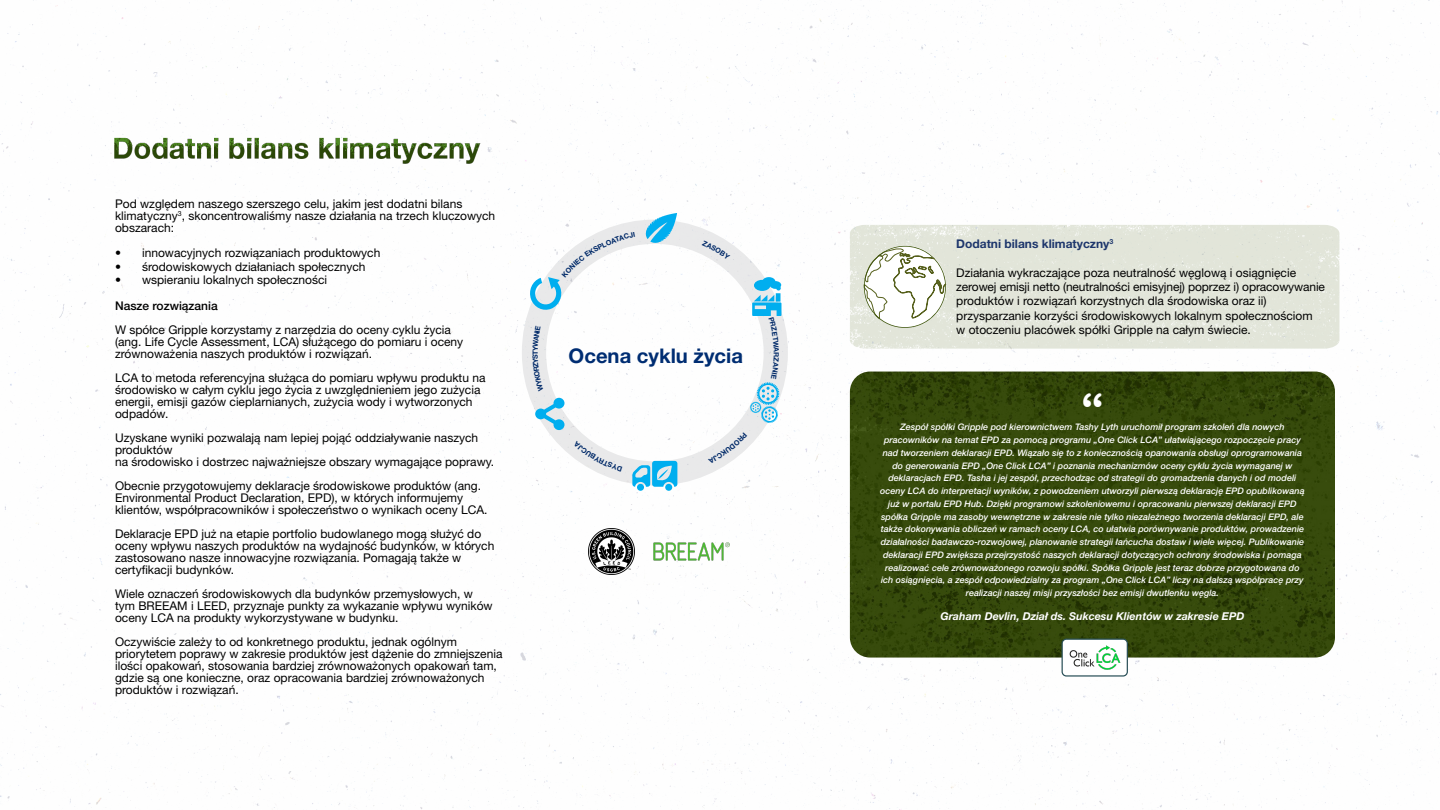
<style>
.page{position:relative;width:1440px;height:810px;background:#fff}
.page>*{position:absolute;margin:0;border:0;box-sizing:border-box;transform-origin:0 0}
.t1{font:48.6px "Arial Rounded MT Bold";color:#fff}
.t2{font:700 20.25px "Helvetica Neue LT Pro";color:#002d72}
.t3{font:12px/12px "Helvetica Neue LT Pro";color:#000}
.t4{font:700 12px "Helvetica Neue LT Pro";color:#1d366c}
.t5{font:500 12px "Helvetica Neue LT Pro";color:#000}
.t6{font:italic 700 10.8px "Helvetica Neue LT Pro";color:#fff}
.t7{font:italic 500 9px/12.8px "Helvetica Neue LT Pro";color:#fff;text-align:center}
.t8{font:700 7.12px "Helvetica Neue LT Pro";color:#002d72}
</style>
<div class="page">
<img style="left:0;top:0;width:1440px;height:810px">
<img style="left:588px;top:528px;width:47px;height:46px">
<img style="left:653px;top:542px;width:76px;height:18px">
<div style="left:850px;top:225px;width:490px;height:124px;background:#e2e5d9"></div>
<svg style="left:863px;top:245px;width:83px;height:83px"></svg>
<div style="left:522px;top:220px;width:266px;height:266px;border:24px solid #939598;border-radius:50%"></div>
<svg style="left:632px;top:461px;width:45px;height:30px"></svg>
<svg style="left:535px;top:398px;width:30px;height:32px"></svg>
<svg style="left:646px;top:213px;width:31px;height:30px"></svg>
<img style="left:850px;top:372px;width:485px;height:286px">
<div style="left:1062px;top:639px;width:65px;height:37px;background:#fff;border-radius:4px"></div>
<div style="left:1062px;top:639px;width:66px;height:38px;border:1px solid #294f57;border-radius:4px"></div>
<img style="left:1069px;top:645px;width:51px;height:25px">
<img style="left:111px;top:125px;width:369px;height:46px">
<svg style="left:528px;top:232px;width:107px;height:80px"></svg>
<svg style="left:702px;top:240px;width:28px;height:19px"></svg>
<svg style="left:750px;top:277px;width:31px;height:146px"></svg>
<svg style="left:708px;top:432px;width:39px;height:32px"></svg>
<svg style="left:573px;top:441px;width:49px;height:30px"></svg>
<svg style="left:533px;top:326px;width:11px;height:65px"></svg>
<p class="t3" style="left:115px;top:197px;width:382px">Pod względem naszego szerszego celu, jakim jest dodatni bilans klimatyczny<sup>3</sup>, skoncentrowaliśmy nasze działania na trzech kluczowych obszarach:</p>
<p class="t3" style="left:115px;top:247px;width:267px">• innowacyjnych rozwiązaniach produktowych</p>
<p class="t3" style="left:115px;top:260px;width:252px">• środowiskowych działaniach społecznych</p>
<p class="t3" style="left:115px;top:274px;width:214px">• wspieraniu lokalnych społeczności</p>
<p class="t5" style="left:115px;top:298px;width:104px">Nasze rozwiązania</p>
<p class="t3" style="left:115px;top:323px;width:350px">W spółce Gripple korzystamy z narzędzia do oceny cyklu życia (ang. Life Cycle Assessment, LCA) służącego do pomiaru i oceny zrównoważenia naszych produktów i rozwiązań.</p>
<p class="t3" style="left:115px;top:371px;width:372px">LCA to metoda referencyjna służąca do pomiaru wpływu produktu na środowisko w całym cyklu jego życia z uwzględnieniem jego zużycia energii, emisji gazów cieplarnianych, zużycia wody i wytworzonych odpadów.</p>
<p class="t3" style="left:115px;top:431px;width:381px">Uzyskane wyniki pozwalają nam lepiej pojąć oddziaływanie naszych produktów<br>na środowisko i dostrzec najważniejsze obszary wymagające poprawy.</p>
<p class="t3" style="left:115px;top:479px;width:374px">Obecnie przygotowujemy deklaracje środowiskowe produktów (ang.<br>Environmental Product Declaration, EPD), w których informujemy klientów, współpracowników i społeczeństwo o wynikach oceny LCA.</p>
<p class="t3" style="left:115px;top:527px;width:381px">Deklaracje EPD już na etapie portfolio budowlanego mogą służyć do oceny wpływu naszych produktów na wydajność budynków, w których zastosowano nasze innowacyjne rozwiązania. Pomagają także w certyfikacji budynków.</p>
<p class="t3" style="left:115px;top:587px;width:379px">Wiele oznaczeń środowiskowych dla budynków przemysłowych, w tym BREEAM i LEED, przyznaje punkty za wykazanie wpływu wyników oceny LCA na produkty wykorzystywane w budynku.</p>
<p class="t3" style="left:115px;top:635px;width:389px">Oczywiście zależy to od konkretnego produktu, jednak ogólnym priorytetem poprawy w zakresie produktów jest dążenie do zmniejszenia ilości opakowań, stosowania bardziej zrównoważonych opakowań tam, gdzie są one konieczne, oraz opracowania bardziej zrównoważonych produktów i rozwiązań.</p>
<p class="t8" style="left:531px;top:355px;width:6px;rotate:-90deg">T</p>
<p class="t2" style="left:569px;top:343px;width:176px">Ocena cyklu życia</p>
<p class="t4" style="left:956px;top:236px;width:159px">Dodatni bilans klimatyczny<sup>3</sup></p>
<p class="t3" style="left:956px;top:265px;width:370px;line-height:14.2px">Działania wykraczające poza neutralność węglową i osiągnięcie zerowej emisji netto (neutralności emisyjnej) poprzez i) opracowywanie produktów i rozwiązań korzystnych dla środowiska oraz ii) przysparzanie korzyści środowiskowych lokalnym społecznościom<br>w otoczeniu placówek spółki Gripple na całym świecie.</p>
<p class="t1" style="left:1081px;top:383px;width:24px">“</p>
<p class="t7" style="left:880px;top:421px;width:426px">Zespół spółki Gripple pod kierownictwem Tashy Lyth uruchomił program szkoleń dla nowych pracowników na temat EPD za pomocą programu „One Click LCA” ułatwiającego rozpoczęcie pracy nad tworzeniem deklaracji EPD. Wiązało się to z koniecznością opanowania obsługi oprogramowania do generowania EPD „One Click LCA” i poznania mechanizmów oceny cyklu życia wymaganej w deklaracjach EPD. Tasha i jej zespół, przechodząc od strategii do gromadzenia danych i od modeli oceny LCA do interpretacji wyników, z powodzeniem utworzyli pierwszą deklarację EPD opublikowaną już w portalu EPD Hub. Dzięki programowi szkoleniowemu i opracowaniu pierwszej deklaracji EPD spółka Gripple ma zasoby wewnętrzne w zakresie nie tylko niezależnego tworzenia deklaracji EPD, ale także dokonywania obliczeń w ramach oceny LCA, co ułatwia porównywanie produktów, prowadzenie działalności badawczo-rozwojowej, planowanie strategii łańcucha dostaw i wiele więcej. Publikowanie deklaracji EPD zwiększa przejrzystość naszych deklaracji dotyczących ochrony środowiska i pomaga realizować cele zrównoważonego rozwoju spółki. Spółka Gripple jest teraz dobrze przygotowana do ich osiągnięcia, a zespół odpowiedzialny za program „One Click LCA” liczy na dalszą współpracę przy realizacji naszej misji przyszłości bez emisji dwutlenku węgla.</p>
<p class="t6" style="left:941px;top:610px;width:305px">Graham Devlin, Dział ds. Sukcesu Klientów w zakresie EPD</p>
</div>
